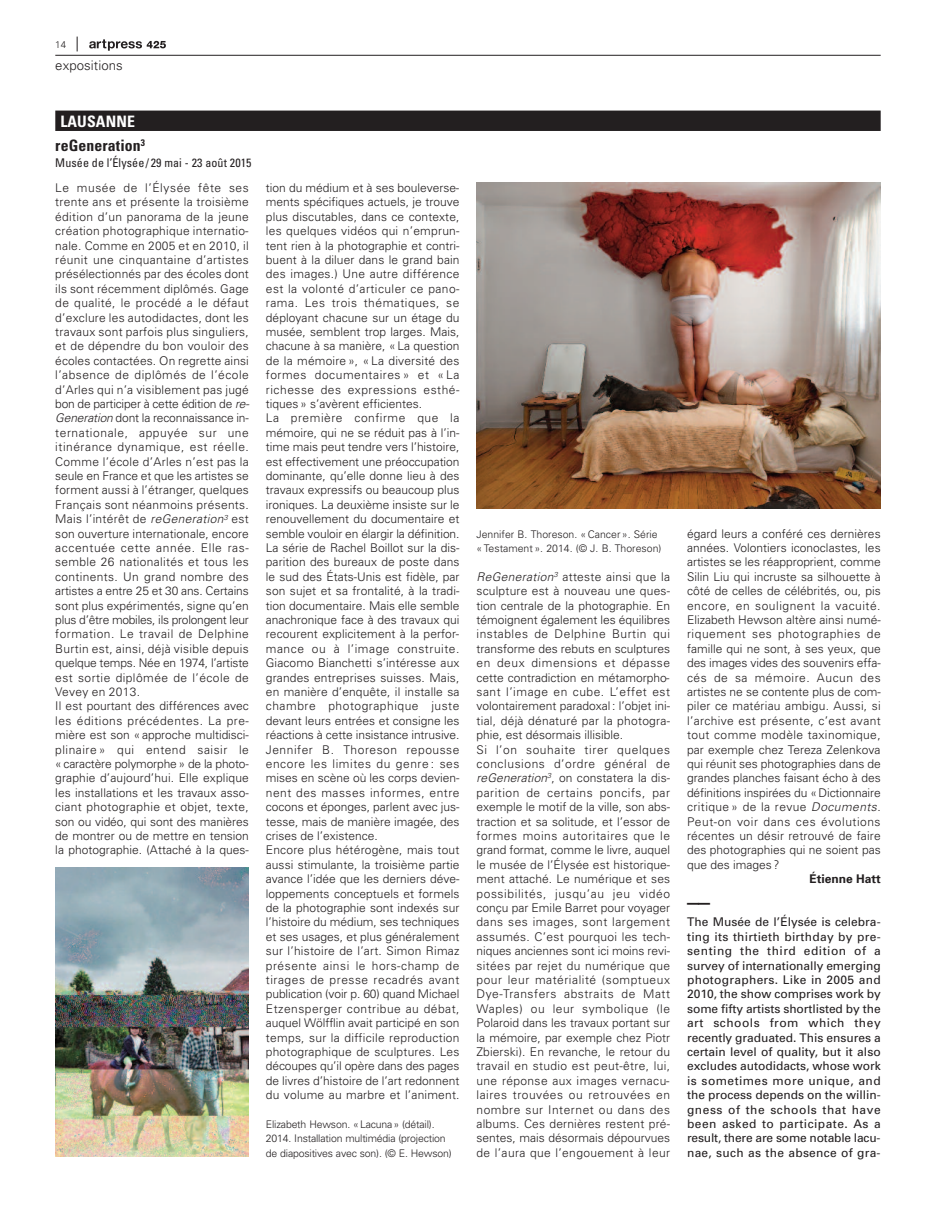
<style>
.page{position:relative;width:936px;height:1212px;background:#fff}
.page>*{position:absolute;margin:0;border:0;box-sizing:border-box;transform-origin:0 0}
.t1{font:700 condensed 15.75px/24.3px "Univers";letter-spacing:.01em;color:#231f20;text-align:center}
.t2{font:300 13.2px "Univers";letter-spacing:.005em;color:#231f20}
.t3{font:300 12px/14.4px "Univers";letter-spacing:.005em;color:#231f20}
.t4{font:12px/14.4px "Univers";letter-spacing:-.015em;color:#231f20;text-align:justify}
.t5{font:condensed 12px "Univers";letter-spacing:.01em;color:#231f20}
.t6{font:700 12px "Univers";color:#231f20}
.t7{font:900 expanded 12px "Univers";color:#231f20}
.t8{font:300 10.5px/14.4px "Univers";letter-spacing:-.015em;color:#231f20}
.t9{font:300 9.75px "Univers";color:#231f20}
.s1{color:#fff}
.s2{font-style:italic}
</style>
<div class="page">
<hr style="left:55px;top:55px;width:825px;height:1px;background:#231f20">
<svg style="left:77px;top:37px;width:1px;height:14px"></svg>
<svg style="left:89px;top:39px;width:77px;height:12px"></svg>
<div style="left:55px;top:111px;width:825px;height:20px;background:#231f20"></div>
<img style="left:476px;top:183px;width:404px;height:326px">
<img style="left:56px;top:868px;width:192px;height:289px">
<p class="t9" style="left:55px;top:41px;width:12px">14</p>
<p class="t2" style="left:55px;top:61px;width:69px">expositions</p>
<h1 class="t1" style="left:55px;top:110px;width:91px"><span class="s1">LAUSANNE </span>reGeneration<sup>3</sup></h1>
<p class="t5" style="left:55px;top:159px;width:198px">Musée de l’Élysée / 29 mai - 23 août 2015</p>
<p class="t3" style="left:55px;top:182px;width:195px">Le musée de l’Élysée fête ses trente ans et présente la troisième édition d’un panorama de la jeune création photographique internatio&shy;nale. Comme en 2005 et en 2010, il réunit une cinquantaine d’artistes présélectionnés par des écoles dont ils sont récemment diplômés. Gage de qualité, le procédé a le défaut d’exclure les autodidactes, dont les travaux sont parfois plus singuliers, et de dépendre du bon vouloir des écoles contactées. On regrette ainsi l’absence de diplômés de l’école d’Arles qui n’a visiblement pas jugé bon de participer à cette édition de <span class="s2">re-Generation</span> dont la reconnaissance in&shy;ternationale, appuyée sur une itinérance dynamique, est réelle.<br>Comme l’école d’Arles n’est pas la seule en France et que les artistes se forment aussi à l’étranger, quelques Français sont néanmoins présents.<br>Mais l’intérêt de <span class="s2">reGeneration</span><sup>3</sup> est son ouverture internationale, encore accentuée cette année. Elle ras&shy;semble 26 nationalités et tous les continents. Un grand nombre des artistes a entre 25 et 30 ans. Certains sont plus expérimentés, signe qu’en plus d’être mobiles, ils prolongent leur formation. Le travail de Delphine Burtin est, ainsi, déjà visible depuis quelque temps. Née en 1974, l’artiste est sortie diplômée de l’école de Vevey en 2013.<br>Il est pourtant des différences avec les éditions précédentes. La pre&shy;mière est son «approche multidisci&shy;plinaire » qui entend saisir le «caractère polymorphe» de la photo&shy;graphie d’aujourd’hui. Elle explique les installations et les travaux asso&shy;ciant photographie et objet, texte, son ou vidéo, qui sont des manières de montrer ou de mettre en tension la photographie. (Attaché à la ques-</p>
<p class="t3" style="left:266px;top:182px;width:195px">tion du médium et à ses bouleverse&shy;ments spécifiques actuels, je trouve plus discutables, dans ce contexte, les quelques vidéos qui n’emprun&shy;tent rien à la photographie et contri&shy;buent à la diluer dans le grand bain des images.) Une autre différence est la volonté d’articuler ce pano&shy;rama. Les trois thématiques, se déployant chacune sur un étage du musée, semblent trop larges. Mais, chacune à sa manière, «La question de la mémoire », « La diversité des formes documentaires » et « La richesse des expressions esthé&shy;tiques» s’avèrent efficientes.<br>La première confirme que la mémoire, qui ne se réduit pas à l’in&shy;time mais peut tendre vers l’histoire, est effectivement une préoccupation dominante, qu’elle donne lieu à des travaux expressifs ou beaucoup plus ironiques. La deuxième insiste sur le renouvellement du documentaire et semble vouloir en élargir la définition.<br>La série de Rachel Boillot sur la dis&shy;parition des bureaux de poste dans le sud des États-Unis est fidèle, par son sujet et sa frontalité, à la tradi&shy;tion documentaire. Mais elle semble anachronique face à des travaux qui recourent explicitement à la perfor&shy;mance ou à l’image construite.<br>Giacomo Bianchetti s’intéresse aux grandes entreprises suisses. Mais, en manière d’enquête, il installe sa chambre photographique juste devant leurs entrées et consigne les réactions à cette insistance intrusive.<br>Jennifer B. Thoreson repousse encore les limites du genre : ses mises en scène où les corps devien&shy;nent des masses informes, entre cocons et éponges, parlent avec jus&shy;tesse, mais de manière imagée, des crises de l’existence.<br>Encore plus hétérogène, mais tout aussi stimulante, la troisième partie avance l’idée que les derniers déve&shy;loppements conceptuels et formels de la photographie sont indexés sur l’histoire du médium, ses techniques et ses usages, et plus généralement sur l’histoire de l’art. Simon Rimaz présente ainsi le hors-champ de tirages de presse recadrés avant publication (voir p. 60) quand Michael Etzensperger contribue au débat, auquel Wölfflin avait participé en son temps, sur la difficile reproduction photographique de sculptures. Les découpes qu’il opère dans des pages de livres d’histoire de l’art redonnent du volume au marbre et l’animent.</p>
<p class="t8" style="left:266px;top:1118px;width:187px">Elizabeth Hewson. «Lacuna» (détail).<br>2014. Installation multimédia (projection de diapositives avec son). (© E. Hewson)</p>
<p class="t8" style="left:476px;top:528px;width:186px">Jennifer B. Thoreson. «Cancer». Série «Testament». 2014. (© J. B. Thoreson)</p>
<p class="t3" style="left:476px;top:570px;width:195px"><span class="s2">ReGeneration</span><sup>3</sup> atteste ainsi que la sculpture est à nouveau une ques&shy;tion centrale de la photographie. En témoignent également les équilibres instables de Delphine Burtin qui transforme des rebuts en sculptures en deux dimensions et dépasse cette contradiction en métamorpho&shy;sant l’image en cube. L’effet est volontairement paradoxal: l’objet ini&shy;tial, déjà dénaturé par la photogra&shy;phie, est désormais illisible.<br>Si l’on souhaite tirer quelques conclusions d’ordre général de <span class="s2">reGeneration</span><sup>3</sup>, on constatera la dis&shy;parition de certains poncifs, par exemple le motif de la ville, son abs&shy;traction et sa solitude, et l’essor de formes moins autoritaires que le grand format, comme le livre, auquel le musée de l’Élysée est historique&shy;ment attaché. Le numérique et ses possibilités, jusqu’au jeu vidéo conçu par Emile Barret pour voyager dans ses images, sont largement assumés. C’est pourquoi les tech&shy;niques anciennes sont ici moins revi&shy;sitées par rejet du numérique que pour leur matérialité (somptueux Dye-Transfers abstraits de Matt Waples) ou leur symbolique (le Polaroid dans les travaux portant sur la mémoire, par exemple chez Piotr Zbierski). En revanche, le retour du travail en studio est peut-être, lui, une réponse aux images vernacu&shy;laires trouvées ou retrouvées en nombre sur Internet ou dans des albums. Ces dernières restent pré&shy;sentes, mais désormais dépourvues de l’aura que l’engouement à leur</p>
<p class="t3" style="left:687px;top:527px;width:195px;text-align:justify">égard leurs a conféré ces dernières années. Volontiers iconoclastes, les artistes se les réapproprient, comme Silin Liu qui incruste sa silhouette à côté de celles de célébrités, ou, pis encore, en soulignent la vacuité.<br>Elizabeth Hewson altère ainsi numé&shy;riquement ses photographies de famille qui ne sont, à ses yeux, que des images vides des souvenirs effa&shy;cés de sa mémoire. Aucun des artistes ne se contente plus de com&shy;piler ce matériau ambigu. Aussi, si l’archive est présente, c’est avant tout comme modèle taxinomique, par exemple chez Tereza Zelenkova qui réunit ses photographies dans de grandes planches faisant écho à des définitions inspirées du «Dictionnaire critique » de la revue <span class="s2">Documents</span>.<br>Peut-on voir dans ces évolutions récentes un désir retrouvé de faire des photographies qui ne soient pas que des images ?</p>
<p class="t6" style="left:809px;top:874px;width:73px">Étienne Hatt</p>
<p class="t7" style="left:687px;top:899px;width:24px">——</p>
<p class="t4" style="left:687px;top:916px;width:195px">The Musée de l’Élysée is celebra&shy;ting its thirtieth birthday by pre&shy;senting the third edition of a survey of internationally emerging photographers. Like in 2005 and 2010, the show comprises work by some fifty artists shortlisted by the art schools from which they recently graduated. This ensures a certain level of quality, but it also excludes autodidacts, whose work is sometimes more unique, and the process depends on the willin&shy;gness of the schools that have been asked to participate. As a result, there are some notable lacu&shy;nae, such as the absence of gra-</p>
</div>
